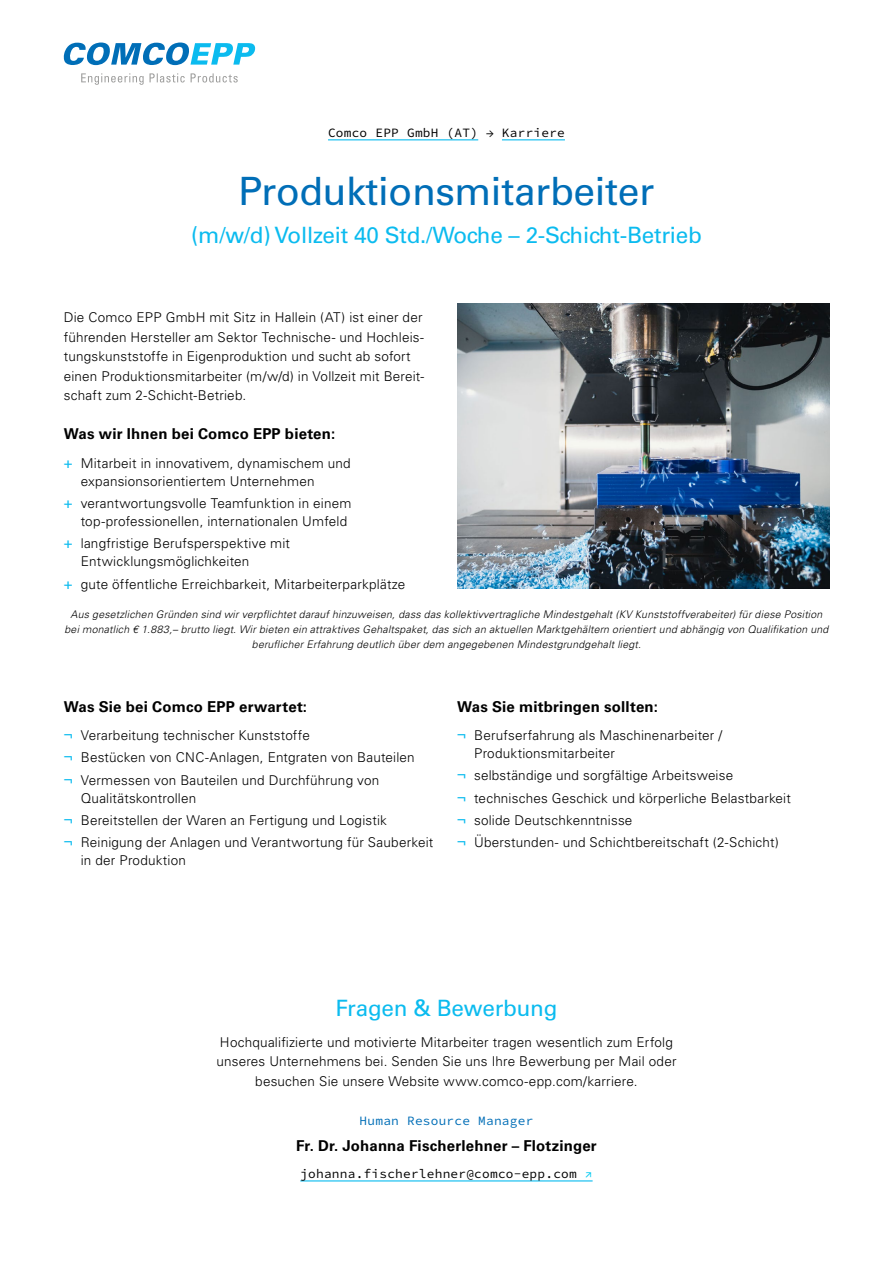
<style>
.page{position:relative;width:893px;height:1263px;background:#fff}
.page>*{position:absolute;margin:0;border:0;box-sizing:border-box;transform-origin:0 0}
.t1{font:39px "Univers LT Std";letter-spacing:-.01em;color:#006eb7}
.t2{font:22.5px "Univers LT Std";letter-spacing:-.01em;color:#0bbbef}
.t3{font:700 15px "Univers LT Std";letter-spacing:.01em;color:#000}
.t4{font:300 13.5px/22.2px "Univers LT Std";letter-spacing:.015em;color:#000}
.t5{font:12.75px "Source Code Pro";letter-spacing:.02em;color:#000}
.t6{font:12.75px "Source Code Pro";letter-spacing:.02em;color:#006eb7}
.t7{font:italic 300 10.5px/15px "Univers LT Std";letter-spacing:.02em;color:#000;text-align:center}
.s1{font-weight:400;font-size:15px;color:#0bbbef}
.s2{color:#00c9f0}
</style>
<div class="page">
<hr style="left:328px;top:139px;width:150px;height:1px;background:#0bbbef">
<hr style="left:502px;top:139px;width:63px;height:1px;background:#0bbbef">
<img style="left:457px;top:304px;width:372px;height:284px">
<hr style="left:300px;top:1180px;width:293px;height:1px;background:#0bbbef">
<svg style="left:81px;top:73px;width:157px;height:12px"></svg>
<svg style="left:63px;top:43px;width:193px;height:22px"></svg>
<p class="t5" style="left:328px;top:123px;width:238px">Comco EPP GmbH (AT) → Karriere</p>
<h1 class="t1" style="left:239px;top:168px;width:417px">Produktionsmitarbeiter</h1>
<h2 class="t2" style="left:191px;top:222px;width:512px">(m/w/d) Vollzeit 40 Std./Woche – 2-Schicht-Betrieb</h2>
<p class="t4" style="left:64px;top:307px;width:362px;line-height:19.5px">Die Comco EPP GmbH mit Sitz in Hallein (AT) ist einer der führenden Hersteller am Sektor Technische- und Hochleis&shy;tungskunststoffe in Eigenproduktion und sucht ab sofort einen Produktionsmitarbeiter (m/w/d) in Vollzeit mit Bereit&shy;schaft zum 2-Schicht-Betrieb.</p>
<p class="t3" style="left:64px;top:425px;width:273px">Was wir Ihnen bei Comco EPP bieten:</p>
<p class="t4" style="left:81px;top:454px;width:271px;line-height:18px;text-indent:-17px"><span class="s1">+</span> Mitarbeit in innovativem, dynamischem und expansionsorientiertem Unternehmen</p>
<p class="t4" style="left:81px;top:494px;width:272px;line-height:18px;text-indent:-17px"><span class="s1">+</span> verantwortungsvolle Teamfunktion in einem top-professionellen, internationalen Umfeld</p>
<p class="t4" style="left:81px;top:535px;width:211px;line-height:18px;text-indent:-17px"><span class="s1">+</span> langfristige Berufsperspektive mit<br>Entwicklungsmöglichkeiten</p>
<p class="t4" style="left:64px;top:573px;width:343px"><span class="s1">+</span> gute öffentliche Erreichbarkeit, Mitarbeiterparkplätze</p>
<p class="t7" style="left:65px;top:606px;width:765px">Aus gesetzlichen Gründen sind wir verpflichtet darauf hinzuweisen, dass das kollektivvertragliche Mindestgehalt (KV Kunststoffverabeiter) für diese Position bei monatlich € 1.883,– brutto liegt. Wir bieten ein attraktives Gehaltspaket, das sich an aktuellen Marktgehältern orientiert und abhängig von Qualifikation und beruflicher Erfahrung deutlich über dem angegebenen Mindestgrundgehalt liegt.</p>
<p class="t3" style="left:64px;top:697px;width:245px">Was Sie bei Comco EPP erwartet:</p>
<p class="t4" style="left:64px;top:724px;width:353px"><span class="s1">¬</span> Verarbeitung technischer Kunststoffe<br><span class="s1">¬</span> Bestücken von CNC-Anlagen, Entgraten von Bauteilen <span class="s1">¬</span> Vermessen von Bauteilen und Durchführung von</p>
<p class="t4" style="left:64px;top:787px;width:371px;text-indent:17px">Qualitätskontrollen<br><span class="s1">¬</span> Bereitstellen der Waren an Fertigung und Logistik<br><span class="s1">¬</span> Reinigung der Anlagen und Verantwortung für Sauberkeit</p>
<p class="t4" style="left:81px;top:849px;width:107px">in der Produktion</p>
<p class="t3" style="left:457px;top:697px;width:202px">Was Sie mitbringen sollten:</p>
<p class="t4" style="left:474px;top:726px;width:250px;line-height:18px;text-indent:-17px"><span class="s1">¬</span> Berufserfahrung als Maschinenarbeiter /<br>Produktionsmitarbeiter</p>
<p class="t4" style="left:457px;top:765px;width:335px"><span class="s1">¬</span> selbständige und sorgfältige Arbeitsweise<br><span class="s1">¬</span> technisches Geschick und körperliche Belastbarkeit <span class="s1">¬</span> solide Deutschkenntnisse<br><span class="s1">¬</span> Überstunden- und Schichtbereitschaft (2-Schicht)</p>
<h2 class="t2" style="left:335px;top:994px;width:224px">Fragen &amp; Bewerbung</h2>
<p class="t4" style="left:216px;top:1032px;width:462px;line-height:19.5px;text-align:center">Hochqualifizierte und motivierte Mitarbeiter tragen wesentlich zum Erfolg unseres Unternehmens bei. Senden Sie uns Ihre Bewerbung per Mail oder besuchen Sie unsere Website www.comco-epp.com/karriere.</p>
<p class="t6" style="left:360px;top:1111px;width:175px">Human Resource Manager</p>
<p class="t3" style="left:296px;top:1137px;width:302px">Fr. Dr. Johanna Fischerlehner – Flotzinger</p>
<p class="t5" style="left:300px;top:1164px;width:294px">johanna.fischerlehner@comco-epp.com <span class="s2">↗</span></p>
</div>
